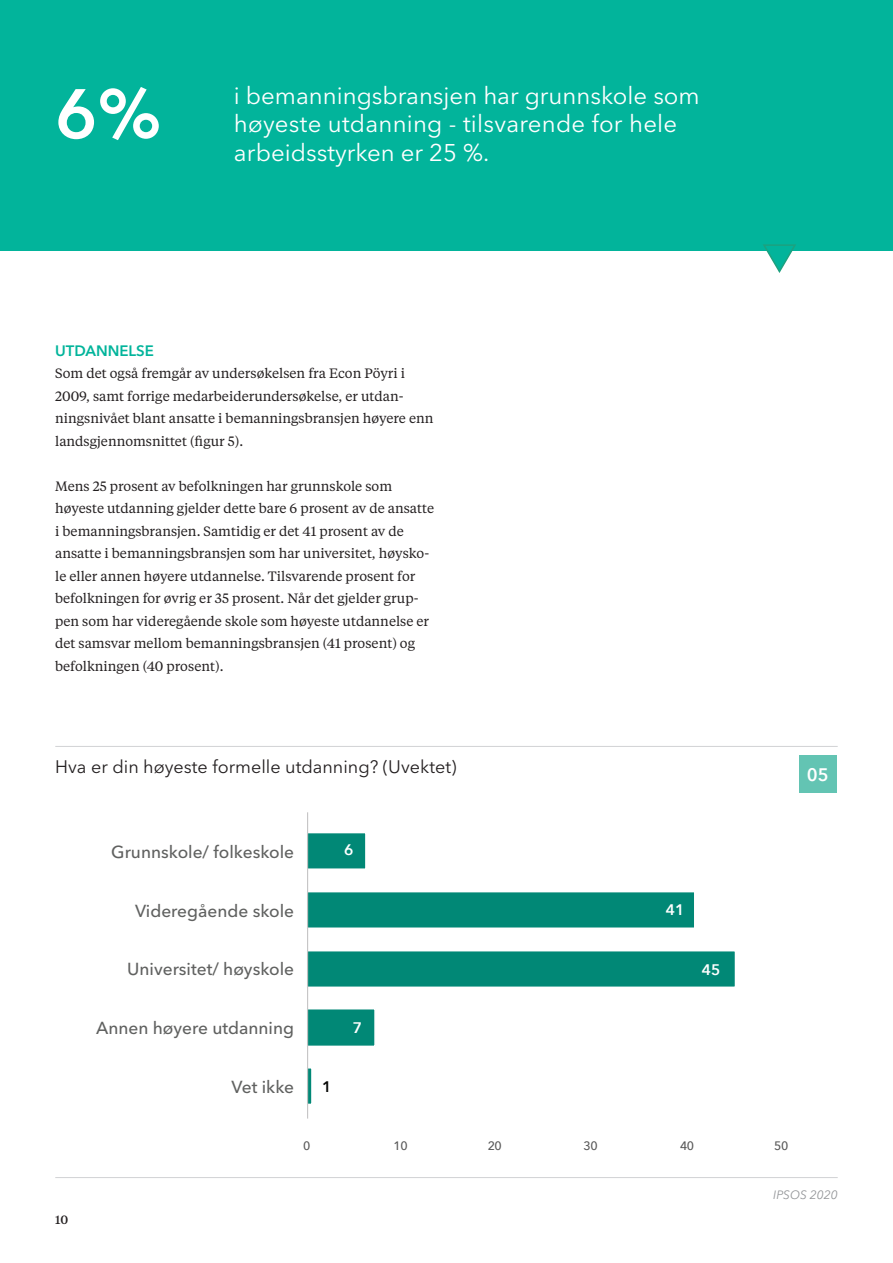
<style>
.page{position:relative;width:893px;height:1263px;background:#fff}
.page>*{position:absolute;margin:0;border:0;box-sizing:border-box;transform-origin:0 0}
.t1{font:600 69px "Avenir Next LT Pro";color:#fff}
.t2{font:24px/28.5px "Avenir Next LT Pro";color:#fff}
.t3{font:18px "Avenir Next LT Pro";color:#231f20}
.t4{font:600 18px "Avenir Next LT Pro";color:#fff}
.t5{font:500 17.25px "Avenir Next LT Pro";color:#606160}
.t6{font:600 15.3px "Avenir Next";color:#fff}
.t7{font:600 15.3px "Avenir Next";color:#040503}
.t8{font:600 15px "Avenir Next LT Pro";color:#02b49b}
.t9{font:13.5px/22.5px "Tiempos Text";color:#231f20}
.t10{font:500 12.15px "Avenir Next";letter-spacing:-.025em;color:#595959}
.t11{font:italic 12px "Avenir Next LT Pro";color:#939598}
.t12{font:500 12px "Tiempos Text";color:#231f20}
</style>
<div class="page">
<hr style="left:55px;top:1177px;width:783px;height:1px;background:#d1d2d4">
<hr style="left:55px;top:746px;width:783px;height:1px;background:#d1d2d4">
<svg style="left:308px;top:833px;width:427px;height:271px"></svg>
<hr style="left:307px;top:812px;width:1px;height:306px;background:#c0bebf">
<div style="left:0;top:0;width:893px;height:251px;background:#02b49b"></div>
<svg style="left:763px;top:244px;width:33px;height:29px"></svg>
<div style="left:799px;top:755px;width:38px;height:38px;background:#63c4b3"></div>
<h1 class="t1" style="left:55px;top:72px;width:108px">6%</h1>
<h2 class="t2" style="left:234px;top:81px;width:467px">i bemanningsbransjen har grunnskole som høyeste utdanning - tilsvarende for hele arbeidsstyrken er 25 %.</h2>
<p class="t8" style="left:55px;top:341px;width:100px">UTDANNELSE</p>
<p class="t9" style="left:55px;top:362px;width:380px">Som det også fremgår av undersøkelsen fra Econ Pöyri i 2009, samt forrige medarbeiderundersøkelse, er utdan&shy;ningsnivået blant ansatte i bemanningsbransjen høyere enn landsgjennomsnittet (figur 5).</p>
<p class="t9" style="left:55px;top:474px;width:380px">Mens 25 prosent av befolkningen har grunnskole som høyeste utdanning gjelder dette bare 6 prosent av de ansatte i bemanningsbransjen. Samtidig er det 41 prosent av de ansatte i bemanningsbransjen som har universitet, høysko&shy;le eller annen høyere utdannelse. Tilsvarende prosent for befolkningen for øvrig er 35 prosent. Når det gjelder grup&shy;pen som har videregående skole som høyeste utdannelse er det samsvar mellom bemanningsbransjen (41 prosent) og befolkningen (40 prosent).</p>
<h3 class="t3" style="left:55px;top:756px;width:403px">Hva er din høyeste formelle utdanning? (Uvektet)</h3>
<h3 class="t4" style="left:807px;top:764px;width:23px">05</h3>
<p class="t5" style="left:111px;top:842px;width:184px">Grunnskole/ folkeskole</p>
<p class="t6" style="left:344px;top:837px;width:11px">6</p>
<p class="t5" style="left:135px;top:901px;width:161px">Videregående skole</p>
<p class="t6" style="left:666px;top:897px;width:20px">41</p>
<p class="t5" style="left:127px;top:958px;width:168px">Universitet/ høyskole</p>
<p class="t6" style="left:702px;top:957px;width:20px">45</p>
<p class="t5" style="left:96px;top:1017px;width:200px">Annen høyere utdanning</p>
<p class="t6" style="left:353px;top:1014px;width:11px">7</p>
<p class="t5" style="left:231px;top:1077px;width:64px">Vet ikke</p>
<p class="t7" style="left:322px;top:1074px;width:11px">1</p>
<p class="t10" style="left:303px;top:1136px;width:9px">0</p>
<p class="t10" style="left:393px;top:1136px;width:16px">10</p>
<p class="t10" style="left:488px;top:1136px;width:16px">20</p>
<p class="t10" style="left:583px;top:1136px;width:16px">30</p>
<p class="t10" style="left:680px;top:1136px;width:16px">40</p>
<p class="t10" style="left:774px;top:1136px;width:16px">50</p>
<p class="t12" style="left:55px;top:1211px;width:15px">10</p>
<p class="t11" style="left:773px;top:1188px;width:66px">IPSOS 2020</p>
</div>
